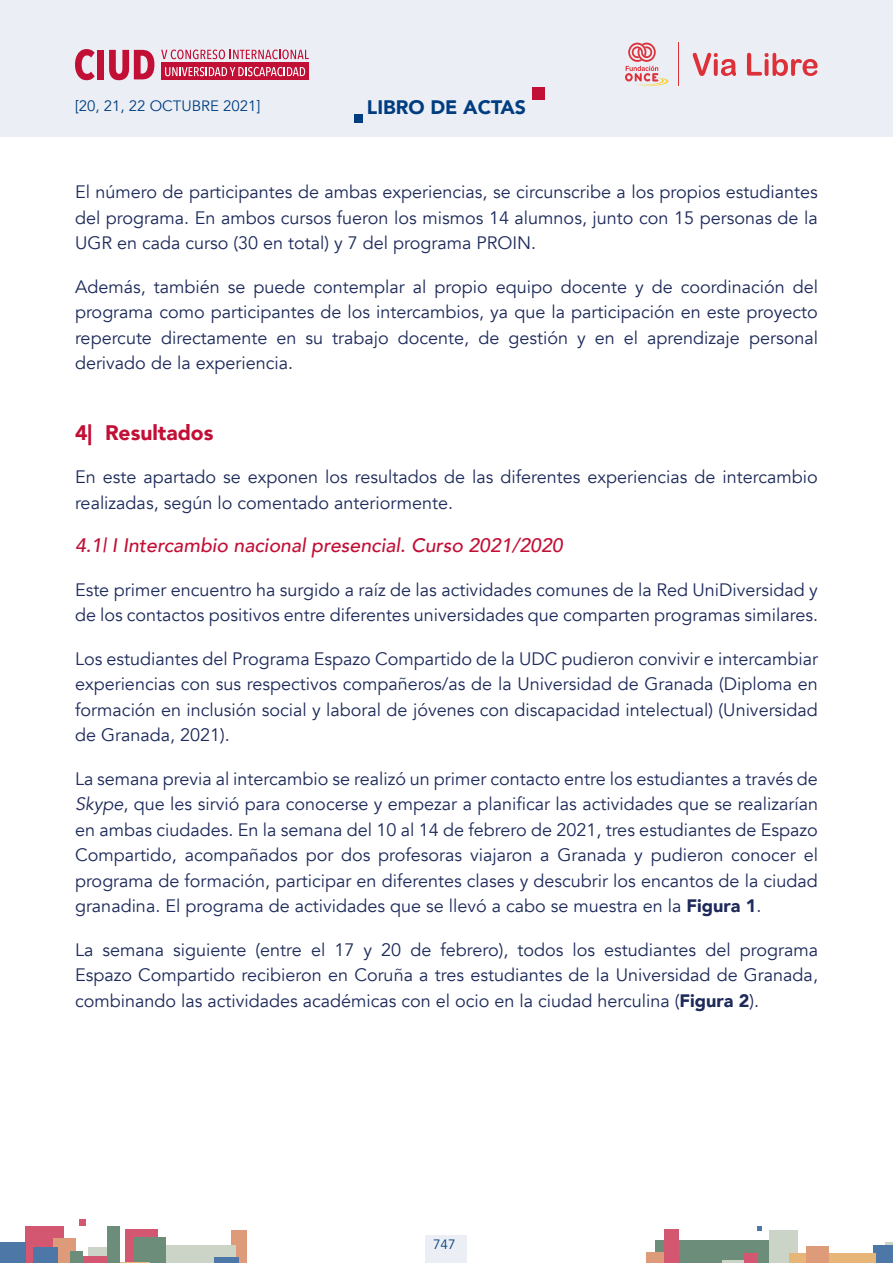
<style>
.page{position:relative;width:893px;height:1263px;background:#fff}
.page>*{position:absolute;margin:0;border:0;box-sizing:border-box;transform-origin:0 0}
.P_titulitos_red{font:900 21px "Avenir";color:#c20f36}
.t1{font:italic 500 19.5px "Avenir";color:#c20f36}
.t2{font:900 19.5px "Avenir";color:#003d80}
.t3{font:18px/25.5px "Avenir";color:#1d2a5a;text-align:justify}
.t4{font:15px "Avenir";color:#003d80}
.t5{font:13.5px "Avenir";color:#003d80}
.s1{font-style:italic}
.s2{font-weight:900}
</style>
<div class="page">
<div style="left:0;top:0;width:893px;height:136px;background:#ebeff5"></div>
<div style="left:426px;top:1236px;width:41px;height:27px;background:#ebeff5"></div>
<div style="left:655px;top:1240px;width:122px;height:23px;background:#6d8d7b"></div>
<hr style="left:722px;top:1260px;width:24px;height:3px;background:#b5c2b0">
<div style="left:646px;top:1252px;width:29px;height:11px;background:#dd9b79"></div>
<div style="left:885px;top:1242px;width:8px;height:21px;background:#cbd4c7"></div>
<div style="left:769px;top:1230px;width:28px;height:33px;background:#cbd4c7"></div>
<div style="left:874px;top:1245px;width:19px;height:18px;background:#4d77a6"></div>
<div style="left:790px;top:1253px;width:86px;height:10px;background:#e7b577"></div>
<div style="left:744px;top:1253px;width:12px;height:10px;background:#d45772"></div>
<div style="left:663px;top:1229px;width:15px;height:34px;background:#d45772"></div>
<div style="left:806px;top:1246px;width:23px;height:17px;background:#dd9b79"></div>
<svg style="left:758px;top:1227px;width:4px;height:4px"></svg>
<div style="left:88px;top:1247px;width:25px;height:16px;background:#cbd4c7"></div>
<div style="left:125px;top:1230px;width:33px;height:33px;background:#d45772"></div>
<div style="left:26px;top:1226px;width:38px;height:37px;background:#d45772"></div>
<div style="left:53px;top:1238px;width:23px;height:25px;background:#dd9b79"></div>
<div style="left:230px;top:1230px;width:16px;height:33px;background:#dd9b79"></div>
<div style="left:34px;top:1247px;width:24px;height:16px;background:#4d77a6"></div>
<div style="left:75px;top:1256px;width:44px;height:7px;background:#d45772"></div>
<div style="left:0;top:1242px;width:26px;height:21px;background:#4d77a6"></div>
<div style="left:150px;top:1245px;width:86px;height:18px;background:#cbd4c7"></div>
<div style="left:133px;top:1237px;width:33px;height:26px;background:#6d8d7b"></div>
<hr style="left:117px;top:1262px;width:33px;height:1px;background:#de963d">
<div style="left:71px;top:1251px;width:12px;height:12px;background:#6d8d7b"></div>
<div style="left:108px;top:1226px;width:12px;height:37px;background:#6d8d7b"></div>
<svg style="left:80px;top:1219px;width:6px;height:6px"></svg>
<div style="left:214px;top:1257px;width:24px;height:6px;background:#4d77a6"></div>
<div style="left:532px;top:87px;width:12px;height:12px;background:#c20f36"></div>
<div style="left:355px;top:114px;width:8px;height:8px;background:#003d80"></div>
<svg style="left:625px;top:43px;width:43px;height:43px"></svg>
<hr style="left:678px;top:43px;width:1px;height:43px;background:#dd313a">
<svg style="left:693px;top:53px;width:43px;height:23px"></svg>
<svg style="left:747px;top:53px;width:70px;height:23px"></svg>
<svg style="left:75px;top:49px;width:20px;height:31px"></svg>
<div style="left:98px;top:50px;width:6px;height:29px;background:#c20f36"></div>
<svg style="left:109px;top:50px;width:45px;height:30px"></svg>
<svg style="left:161px;top:50px;width:148px;height:9px"></svg>
<div style="left:162px;top:62px;width:147px;height:18px;background:#c20f36"></div>
<svg style="left:165px;top:67px;width:140px;height:9px"></svg>
<p class="t4" style="left:75px;top:97px;width:187px">[20, 21, 22 OCTUBRE 2021]</p>
<p class="t2" style="left:367px;top:91px;width:161px">LIBRO DE ACTAS</p>
<p class="t3" style="left:75px;top:179px;width:744px">El número de participantes de ambas experiencias, se circunscribe a los propios estudiantes del programa. En ambos cursos fueron los mismos 14 alumnos, junto con 15 personas de la UGR en cada curso (30 en total) y 7 del programa PROIN.</p>
<p class="t3" style="left:75px;top:274px;width:744px">Además, también se puede contemplar al propio equipo docente y de coordinación del programa como participantes de los intercambios, ya que la participación en este proyecto repercute directamente en su trabajo docente, de gestión y en el aprendizaje personal derivado de la experiencia.</p>
<h4 class="P_titulitos_red" style="left:75px;top:414px;width:140px">4| Resultados</h4>
<p class="t3" style="left:75px;top:464px;width:744px">En este apartado se exponen los resultados de las diferentes experiencias de intercambio realizadas, según lo comentado anteriormente.</p>
<p class="t1" style="left:75px;top:534px;width:489px">4.1| I Intercambio nacional presencial. Curso 2021/2020</p>
<p class="t3" style="left:75px;top:577px;width:744px">Este primer encuentro ha surgido a raíz de las actividades comunes de la Red UniDiversidad y de los contactos positivos entre diferentes universidades que comparten programas similares.</p>
<p class="t3" style="left:75px;top:646px;width:744px">Los estudiantes del Programa Espazo Compartido de la UDC pudieron convivir e intercambiar experiencias con sus respectivos compañeros/as de la Universidad de Granada (Diploma en formación en inclusión social y laboral de jóvenes con discapacidad intelectual) (Universidad de Granada, 2021).</p>
<p class="t3" style="left:75px;top:766px;width:745px">La semana previa al intercambio se realizó un primer contacto entre los estudiantes a través de <span class="s1">Skype</span>, que les sirvió para conocerse y empezar a planificar las actividades que se realizarían en ambas ciudades. En la semana del 10 al 14 de febrero de 2021, tres estudiantes de Espazo Compartido, acompañados por dos profesoras viajaron a Granada y pudieron conocer el programa de formación, participar en diferentes clases y descubrir los encantos de la ciudad granadina. El programa de actividades que se llevó a cabo se muestra en la <span class="s2">Figura 1</span>.</p>
<p class="t3" style="left:75px;top:937px;width:745px">La semana siguiente (entre el 17 y 20 de febrero), todos los estudiantes del programa Espazo Compartido recibieron en Coruña a tres estudiantes de la Universidad de Granada, combinando las actividades académicas con el ocio en la ciudad herculina (<span class="s2">Figura 2</span>).</p>
<p class="t5" style="left:433px;top:1236px;width:24px">747</p>
</div>
